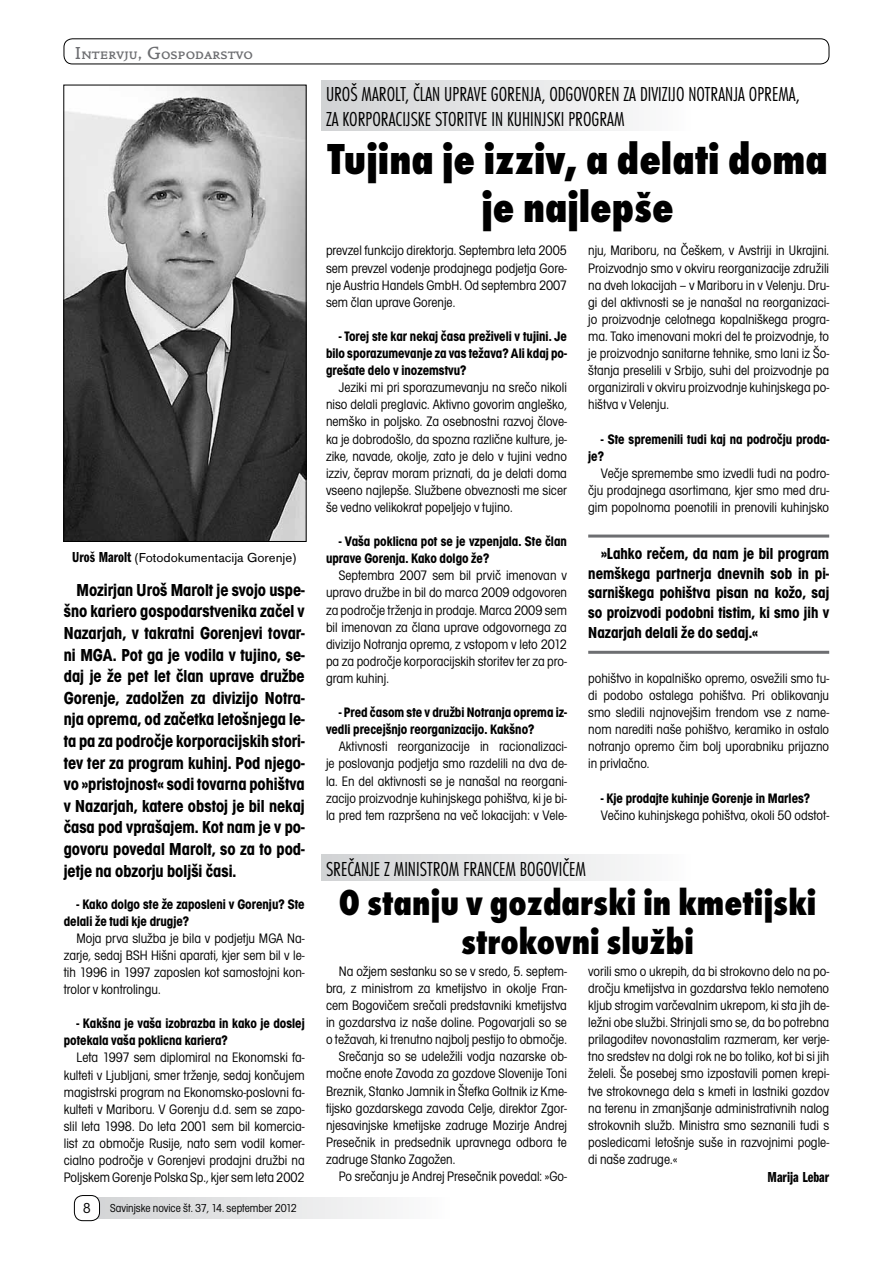
<style>
.page{position:relative;width:893px;height:1263px;background:#fff}
.page>*{position:absolute;margin:0;border:0;box-sizing:border-box;transform-origin:0 0}
.t1{font:45px/48px "Futura TEE Extr Bold Cond";color:#000;text-align:center}
.t2{font:37.5px/39px "Futura TEE Extr Bold Cond";color:#000;text-align:center}
.t3{font:21px/25.2px "Futura TEE Ligh Cond";color:#000}
.t4{font:700 condensed 18px/21.6px "Avant Gar Got Itc TEE";color:#000;text-align:justify}
.t5{font:18px "Golden Typ SC Itc TEE Orig";color:#6d6e71}
.t6{font:700 condensed 16.5px/19.8px "Avant Gar Got Itc TEE";color:#000;text-align:justify}
.t7{font:15px "Franklin Got Itc TEE Demi Comp";color:#000}
.t8{font:condensed 15px "Avant Gar Got Itc TEE";color:#000}
.t9{font:condensed 14.25px/17.1px "Avant Gar Got Itc TEE";color:#000;text-align:justify}
.t10{font:700 condensed 14.25px/17.1px "Avant Gar Got Itc TEE";color:#000}
.t11{font:13.5px "Accius TEE";color:#000}
.t12{font:condensed 12px "Avant Gar Got Itc TEE";color:#000}
.s1{font-family:"Franklin Got Itc TEE Demi Comp";font-size:15px}
</style>
<div class="page">
<div style="left:78px;top:1197px;width:372px;height:22px;background:linear-gradient(to right,#cfd0d1,#fdfdfd)"></div>
<div style="left:74px;top:1195px;width:26px;height:26px;background:#fff;border-radius:9px"></div>
<div style="left:74px;top:1195px;width:26px;height:26px;border:1px solid #000;border-radius:9px"></div>
<div style="left:64px;top:39px;width:765px;height:25px;border:1px solid #000;border-radius:9px"></div>
<div style="left:322px;top:81px;width:370px;height:50px;background:linear-gradient(to right,#d1d2d4,#fcfcfc)"></div>
<div style="left:322px;top:855px;width:370px;height:25px;background:linear-gradient(to right,#d1d2d4,#fcfcfc)"></div>
<img style="left:66px;top:87px;width:238px;height:453px">
<div style="left:64px;top:85px;width:242px;height:457px;border:1px solid #000"></div>
<hr style="left:588px;top:534px;width:241px;height:3px;background:#6d6e71">
<hr style="left:588px;top:651px;width:241px;height:3px;background:#6d6e71">
<p class="t5" style="left:74px;top:43px;width:180px">Intervju, Gospodarstvo</p>
<p class="t11" style="left:72px;top:550px;width:225px"><span class="s1">Uroš Marolt</span> (Fotodokumentacija Gorenje)</p>
<p class="t4" style="left:64px;top:579px;width:242px;text-indent:13px">Mozirjan Uroš Marolt je svojo uspe&shy;šno kariero gospodarstvenika začel v Nazarjah, v takratni Gorenjevi tovar&shy;ni MGA. Pot ga je vodila v tujino, se&shy;daj je že pet let član uprave družbe Gorenje, zadolžen za divizijo Notra&shy;nja oprema, od začetka letošnjega le&shy;ta pa za področje korporacijskih stori&shy;tev ter za program kuhinj. Pod njego&shy;vo »pristojnost« sodi tovarna pohištva v Nazarjah, katere obstoj je bil nekaj časa pod vprašajem. Kot nam je v po&shy;govoru povedal Marolt, so za to pod&shy;jetje na obzorju boljši časi.</p>
<p class="t10" style="left:64px;top:895px;width:242px;text-indent:13px">- Kako dolgo ste že zaposleni v Gorenju? Ste delali že tudi kje drugje?</p>
<p class="t9" style="left:64px;top:930px;width:242px;text-indent:13px">Moja prva služba je bila v podjetju MGA Na&shy;zarje, sedaj BSH Hišni aparati, kjer sem bil v le&shy;tih 1996 in 1997 zaposlen kot samostojni kon&shy;trolor v kontrolingu.</p>
<p class="t10" style="left:64px;top:1015px;width:242px;text-indent:13px">- Kakšna je vaša izobrazba in kako je doslej potekala vaša poklicna kariera?</p>
<p class="t9" style="left:64px;top:1049px;width:242px;text-indent:13px">Leta 1997 sem diplomiral na Ekonomski fa&shy;kulteti v Ljubljani, smer trženje, sedaj končujem magistrski program na Ekonomsko-poslovni fa&shy;kulteti v Mariboru. V Gorenju d.d. sem se zapo&shy;slil leta 1998. Do leta 2001 sem bil komercia&shy;list za območje Rusije, nato sem vodil komer&shy;cialno področje v Gorenjevi prodajni družbi na Poljskem Gorenje Polska Sp., kjer sem leta 2002</p>
<p class="t8" style="left:83px;top:1199px;width:9px">8</p>
<p class="t12" style="left:110px;top:1201px;width:188px">Savinjske novice št. 37, 14. september 2012</p>
<h3 class="t3" style="left:326px;top:81px;width:475px">UROŠ MAROLT, ČLAN UPRAVE GORENJA, ODGOVOREN ZA DIVIZIJO NOTRANJA OPREMA,<br>ZA KORPORACIJSKE STORITVE IN KUHINJSKI PROGRAM</h3>
<h1 class="t1" style="left:327px;top:136px;width:502px">Tujina je izziv, a delati doma je najlepše</h1>
<p class="t9" style="left:326px;top:242px;width:242px">prevzel funkcijo direktorja. Septembra leta 2005 sem prevzel vodenje prodajnega podjetja Gore&shy;nje Austria Handels GmbH. Od septembra 2007 sem član uprave Gorenje.</p>
<p class="t10" style="left:326px;top:328px;width:242px;text-align:justify;text-indent:13px">- Torej ste kar nekaj časa preživeli v tujini. Je bilo sporazumevanje za vas težava? Ali kdaj po&shy;grešate delo v inozemstvu?</p>
<p class="t9" style="left:326px;top:379px;width:242px;text-indent:13px">Jeziki mi pri sporazumevanju na srečo nikoli niso delali preglavic. Aktivno govorim angleško, nemško in poljsko. Za osebnostni razvoj člove&shy;ka je dobrodošlo, da spozna različne kulture, je&shy;zike, navade, okolje, zato je delo v tujini vedno izziv, čeprav moram priznati, da je delati doma vseeno najlepše. Službene obveznosti me sicer še vedno velikokrat popeljejo v tujino.</p>
<p class="t10" style="left:326px;top:533px;width:242px;text-indent:13px">- Vaša poklicna pot se je vzpenjala. Ste član uprave Gorenja. Kako dolgo že?</p>
<p class="t9" style="left:326px;top:567px;width:242px;text-indent:13px">Septembra 2007 sem bil prvič imenovan v upravo družbe in bil do marca 2009 odgovoren za področje trženja in prodaje. Marca 2009 sem bil imenovan za člana uprave odgovornega za divizijo Notranja oprema, z vstopom v leto 2012 pa za področje korporacijskih storitev ter za pro&shy;gram kuhinj.</p>
<p class="t10" style="left:326px;top:704px;width:242px;text-indent:13px">- Pred časom ste v družbi Notranja oprema iz&shy;vedli precejšnjo reorganizacijo. Kakšno?</p>
<p class="t9" style="left:326px;top:738px;width:242px;text-indent:13px">Aktivnosti reorganizacije in racionalizaci&shy;je poslovanja podjetja smo razdelili na dva de&shy;la. En del aktivnosti se je nanašal na reorgani&shy;zacijo proizvodnje kuhinjskega pohištva, ki je bi&shy;la pred tem razpršena na več lokacijah: v Vele-</p>
<p class="t9" style="left:588px;top:242px;width:242px">nju, Mariboru, na Češkem, v Avstriji in Ukrajini.<br>Proizvodnjo smo v okviru reorganizacije združili na dveh lokacijah – v Mariboru in v Velenju. Dru&shy;gi del aktivnosti se je nanašal na reorganizaci&shy;jo proizvodnje celotnega kopalniškega progra&shy;ma. Tako imenovani mokri del te proizvodnje, to je proizvodnjo sanitarne tehnike, smo lani iz Šo&shy;štanja preselili v Srbijo, suhi del proizvodnje pa organizirali v okviru proizvodnje kuhinjskega po&shy;hištva v Velenju.</p>
<p class="t10" style="left:588px;top:430px;width:242px;text-indent:13px">- Ste spremenili tudi kaj na področju proda&shy;je?</p>
<p class="t9" style="left:588px;top:465px;width:242px;text-indent:13px">Večje spremembe smo izvedli tudi na podro&shy;čju prodajnega asortimana, kjer smo med dru&shy;gim popolnoma poenotili in prenovili kuhinjsko</p>
<p class="t6" style="left:588px;top:543px;width:242px;text-indent:13px">»Lahko rečem, da nam je bil program nemškega partnerja dnevnih sob in pi&shy;sarniškega pohištva pisan na kožo, saj so proizvodi podobni tistim, ki smo jih v Nazarjah delali že do sedaj.«</p>
<p class="t9" style="left:588px;top:670px;width:242px">pohištvo in kopalniško opremo, osvežili smo tu&shy;di podobo ostalega pohištva. Pri oblikovanju smo sledili najnovejšim trendom vse z name&shy;nom narediti naše pohištvo, keramiko in ostalo notranjo opremo čim bolj uporabniku prijazno in privlačno.</p>
<p class="t10" style="left:601px;top:789px;width:211px">- Kje prodajte kuhinje Gorenje in Marles?</p>
<p class="t9" style="left:601px;top:807px;width:230px">Večino kuhinjskega pohištva, okoli 50 odstot-</p>
<h3 class="t3" style="left:326px;top:856px;width:261px">SREČANJE Z MINISTROM FRANCEM BOGOVIČEM</h3>
<h2 class="t2" style="left:339px;top:883px;width:479px">O stanju v gozdarski in kmetijski strokovni službi</h2>
<p class="t9" style="left:339px;top:963px;width:230px">Na ožjem sestanku so se v sredo, 5. septem-</p>
<p class="t9" style="left:326px;top:980px;width:242px">bra, z ministrom za kmetijstvo in okolje Fran-</p>
<p class="t9" style="left:326px;top:997px;width:242px">cem Bogovičem srečali predstavniki kmetijstva</p>
<p class="t9" style="left:326px;top:1014px;width:242px">in gozdarstva iz naše doline. Pogovarjali so se</p>
<p class="t9" style="left:326px;top:1031px;width:242px">o težavah, ki trenutno najbolj pestijo to območje.</p>
<p class="t9" style="left:339px;top:1048px;width:230px">Srečanja so se udeležili vodja nazarske ob-</p>
<p class="t9" style="left:326px;top:1065px;width:242px">močne enote Zavoda za gozdove Slovenije Toni</p>
<p class="t9" style="left:326px;top:1082px;width:242px">Breznik, Stanko Jamnik in Štefka Goltnik iz Kme-</p>
<p class="t9" style="left:326px;top:1099px;width:242px">tijsko gozdarskega zavoda Celje, direktor Zgor-</p>
<p class="t9" style="left:326px;top:1116px;width:242px">njesavinjske kmetijske zadruge Mozirje Andrej</p>
<p class="t9" style="left:326px;top:1134px;width:242px">Presečnik in predsednik upravnega odbora te</p>
<p class="t9" style="left:326px;top:1151px;width:131px">zadruge Stanko Zagožen.</p>
<p class="t9" style="left:339px;top:1168px;width:230px">Po srečanju je Andrej Presečnik povedal: »Go-</p>
<p class="t9" style="left:588px;top:963px;width:242px">vorili smo o ukrepih, da bi strokovno delo na po&shy;dročju kmetijstva in gozdarstva teklo nemoteno kljub strogim varčevalnim ukrepom, ki sta jih de&shy;ležni obe službi. Strinjali smo se, da bo potrebna prilagoditev novonastalim razmeram, ker verje&shy;tno sredstev na dolgi rok ne bo toliko, kot bi si jih želeli. Še posebej smo izpostavili pomen krepi&shy;tve strokovnega dela s kmeti in lastniki gozdov na terenu in zmanjšanje administrativnih nalog strokovnih služb. Ministra smo seznanili tudi s posledicami letošnje suše in razvojnimi pogle&shy;di naše zadruge.«</p>
<p class="t7" style="left:767px;top:1168px;width:63px">Marija Lebar</p>
</div>
